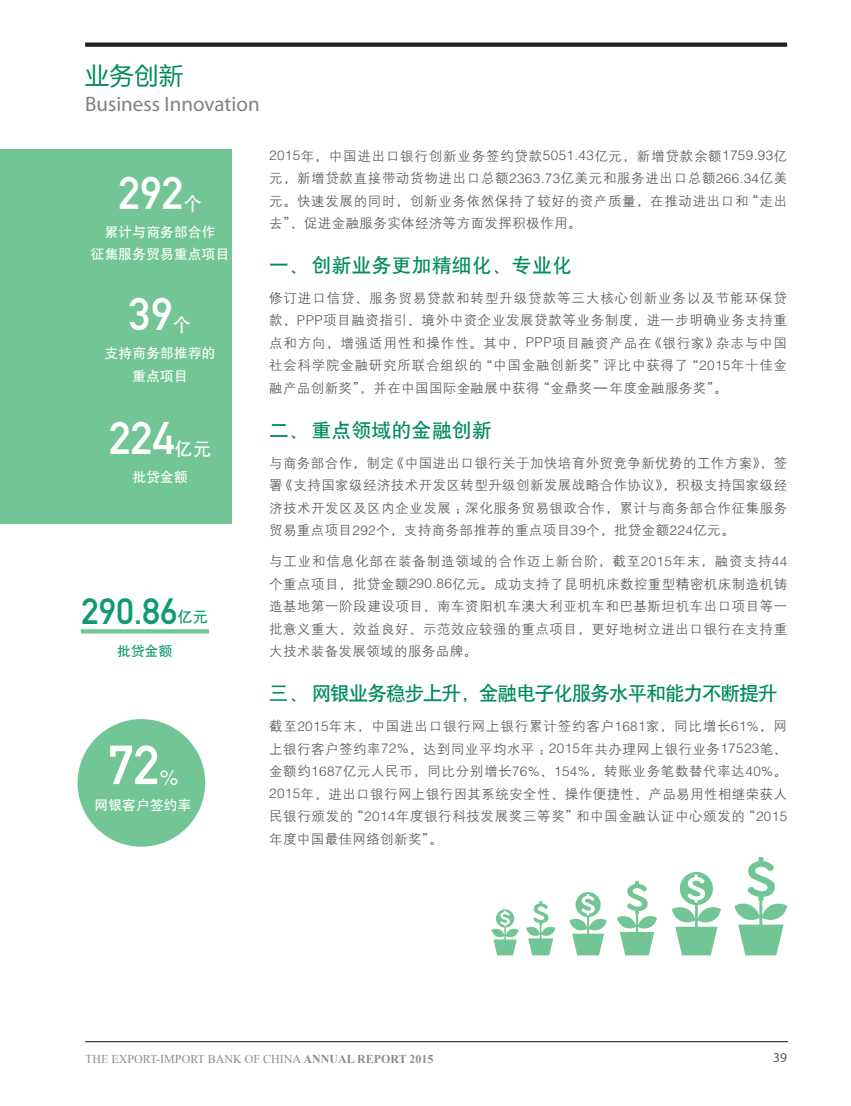
<style>
.page{position:relative;width:851px;height:1106px;background:#fff}
.page>*{position:absolute;margin:0;border:0;box-sizing:border-box;transform-origin:0 0}
.t1{font:54px "DIN Mittelschrift Std";color:#fff}
.t2{font:45px "DIN Mittelschrift Std";letter-spacing:.005em;color:#fff}
.t3{font:36px "DIN Mittelschrift Std";color:#0e9b74}
.t4{font:24px "Microsoft Ya Hei";color:#008c5b}
.t5{font:21px "Myriad Pro";color:#808285}
.t6{font:21px "Helvetica LT Std";color:#fff}
.t7{font:19.5px "H Yb 1 gj";letter-spacing:-.045em;color:#008c5b}
.t8{font:19.5px "H Yb 1 gj";letter-spacing:.03em;color:#008c5b}
.t9{font:18px "H Yb 1 gj";color:#fff}
.t10{font:15px "H Yb 1 gj";color:#0e9b74}
.t11{font:13.5px/22.5px "H Yg 2 gj";letter-spacing:.04em;color:#57585a;text-align:justify}
.t12{font:13.5px/22.5px "H Yb 1 gj";letter-spacing:.03em;color:#fff;text-align:center}
.t13{font:13.5px "H Yb 1 gj";color:#0e9b74}
.t14{font:13.5px "Myriad Pro";color:#57585a}
.t15{font:12px "Times New Roman";color:#8a8c8f}
.s1{font-family:"Helvetica LT Std";font-weight:300}
.s2{font-family:"H Yb 1 gj"}
.s3{font-weight:700}
</style>
<div class="page">
<hr style="left:85px;top:1041px;width:702px;height:1px;background:#231f20">
<svg style="left:85px;top:43px;width:702px;height:4px;background:#2e2a2b"></svg>
<div style="left:0;top:149px;width:232px;height:374px;background:#72c594"></div>
<div style="left:78px;top:719px;width:127px;height:127px;background:#72c594;border-radius:50%"></div>
<svg style="left:81px;top:629px;width:128px;height:4px"></svg>
<svg style="left:734px;top:857px;width:53px;height:98px"></svg>
<svg style="left:672px;top:872px;width:48px;height:83px"></svg>
<svg style="left:617px;top:880px;width:40px;height:75px"></svg>
<svg style="left:569px;top:892px;width:37px;height:63px"></svg>
<svg style="left:526px;top:901px;width:29px;height:54px"></svg>
<svg style="left:491px;top:909px;width:27px;height:46px"></svg>
<h3 class="t4" style="left:85px;top:59px;width:100px">业务创新</h3>
<h3 class="t5" style="left:85px;top:91px;width:176px">Business Innovation</h3>
<h2 class="t2" style="left:118px;top:167px;width:67px">292</h2>
<h3 class="t9" style="left:184px;top:195px;width:19px">个</h3>
<p class="t12" style="left:91px;top:220px;width:140px">累计与商务部合作<br>征集服务贸易重点项目</p>
<h2 class="t2" style="left:129px;top:288px;width:45px">39</h2>
<h3 class="t9" style="left:173px;top:316px;width:19px">个</h3>
<p class="t12" style="left:105px;top:342px;width:112px">支持商务部推荐的重点项目</p>
<h2 class="t2" style="left:109px;top:412px;width:67px">224</h2>
<h3 class="t9" style="left:174px;top:439px;width:38px">亿元</h3>
<p class="t12" style="left:132px;top:465px;width:57px">批贷金额</p>
<h3 class="t3" style="left:81px;top:590px;width:97px">290.86</h3>
<p class="t10" style="left:177px;top:608px;width:32px">亿元</p>
<p class="t13" style="left:117px;top:643px;width:57px">批贷金额</p>
<h1 class="t1" style="left:107px;top:733px;width:54px">72</h1>
<h3 class="t6" style="left:160px;top:765px;width:20px">%</h3>
<p class="t12" style="left:94px;top:794px;width:98px">网银客户签约率</p>
<p class="t11" style="left:269px;top:144px;width:519px"><span class="s1">2015</span>年<span class="s2">，</span>中国进出口银行创新业务签约贷款<span class="s1">5051.43</span>亿元<span class="s2">，</span>新增贷款余额<span class="s1">1759.93</span>亿元<span class="s2">，</span>新增贷款直接带动货物进出口总额<span class="s1">2363.73</span>亿美元和服务进出口总额<span class="s1">266.34</span>亿美元<span class="s2">。</span>快速发展的同时<span class="s2">，</span>创新业务依然保持了较好的资产质量<span class="s2">，</span>在推动进出口和<span class="s2">“</span>走出去<span class="s2">”、</span>促进金融服务实体经济等方面发挥积极作用<span class="s2">。</span></p>
<h3 class="t8" style="left:269px;top:255px;width:304px">一、创新业务更加精细化、专业化</h3>
<p class="t11" style="left:269px;top:286px;width:519px">修订进口信贷<span class="s2">、</span>服务贸易贷款和转型升级贷款等三大核心创新业务以及节能环保贷款<span class="s2">、</span><span class="s1">PPP</span>项目融资指引<span class="s2">、</span>境外中资企业发展贷款等业务制度<span class="s2">，</span>进一步明确业务支持重点和方向<span class="s2">，</span>增强适用性和操作性<span class="s2">。</span>其中<span class="s2">，</span><span class="s1">PPP</span>项目融资产品在<span class="s2">《</span>银行家<span class="s2">》</span>杂志与中国社会科学院金融研究所联合组织的<span class="s2">“</span>中国金融创新奖<span class="s2">”</span>评比中获得了<span class="s2">“</span><span class="s1">2015</span>年十佳金融产品创新奖<span class="s2">”，</span>并在中国国际金融展中获得<span class="s2">“</span>金鼎奖<span class="s2">—</span>年度金融服务奖<span class="s2">”。</span></p>
<h3 class="t8" style="left:269px;top:420px;width:224px">二、重点领域的金融创新</h3>
<p class="t11" style="left:269px;top:451px;width:519px">与商务部合作<span class="s2">，</span>制定<span class="s2">《</span>中国进出口银行关于加快培育外贸竞争新优势的工作方案<span class="s2">》，</span>签署<span class="s2">《</span>支持国家级经济技术开发区转型升级创新发展战略合作协议<span class="s2">》，</span>积极支持国家级经济技术开发区及区内企业发展<span class="s2">；</span>深化服务贸易银政合作<span class="s2">，</span>累计与商务部合作征集服务贸易重点项目<span class="s1">292</span>个<span class="s2">，</span>支持商务部推荐的重点项目<span class="s1">39</span>个<span class="s2">，</span>批贷金额<span class="s1">224</span>亿元<span class="s2">。</span></p>
<p class="t11" style="left:269px;top:550px;width:519px">与工业和信息化部在装备制造领域的合作迈上新台阶<span class="s2">，</span>截至<span class="s1">2015</span>年末<span class="s2">，</span>融资支持<span class="s1">44</span>个重点项目<span class="s2">，</span>批贷金额<span class="s1">290.86</span>亿元<span class="s2">。</span>成功支持了昆明机床数控重型精密机床制造机铸造基地第一阶段建设项目<span class="s2">、</span>南车资阳机车澳大利亚机车和巴基斯坦机车出口项目等一批意义重大<span class="s2">、</span>效益良好<span class="s2">、</span>示范效应较强的重点项目<span class="s2">，</span>更好地树立进出口银行在支持重大技术装备发展领域的服务品牌<span class="s2">。</span></p>
<h3 class="t7" style="left:269px;top:683px;width:510px">三、网银业务稳步上升，金融电子化服务水平和能力不断提升</h3>
<p class="t11" style="left:269px;top:714px;width:519px">截至<span class="s1">2015</span>年末<span class="s2">，</span>中国进出口银行网上银行累计签约客户<span class="s1">1681</span>家<span class="s2">，</span>同比增长<span class="s1">61%</span><span class="s2">，</span>网上银行客户签约率<span class="s1">72%</span><span class="s2">，</span>达到同业平均水平<span class="s2">；</span><span class="s1">2015</span>年共办理网上银行业务<span class="s1">17523</span>笔<span class="s2">、</span>金额约<span class="s1">1687</span>亿元人民币<span class="s2">，</span>同比分别增长<span class="s1">76%</span><span class="s2">、</span><span class="s1">154%</span><span class="s2">，</span>转账业务笔数替代率达<span class="s1">40%</span><span class="s2">。</span><span class="s1">2015</span>年<span class="s2">，</span>进出口银行网上银行因其系统安全性<span class="s2">、</span>操作便捷性<span class="s2">、</span>产品易用性相继荣获人民银行颁发的<span class="s2">“</span><span class="s1">2014</span>年度银行科技发展奖三等奖<span class="s2">”</span>和中国金融认证中心颁发的<span class="s2">“</span><span class="s1">2015</span>年度中国最佳网络创新奖<span class="s2">”。</span></p>
<p class="t15" style="left:85px;top:1050px;width:350px">THE EXPORT-IMPORT BANK OF CHINA <span class="s3">ANNUAL REPORT 2015</span></p>
<p class="t14" style="left:773px;top:1048px;width:15px">39</p>
</div>
